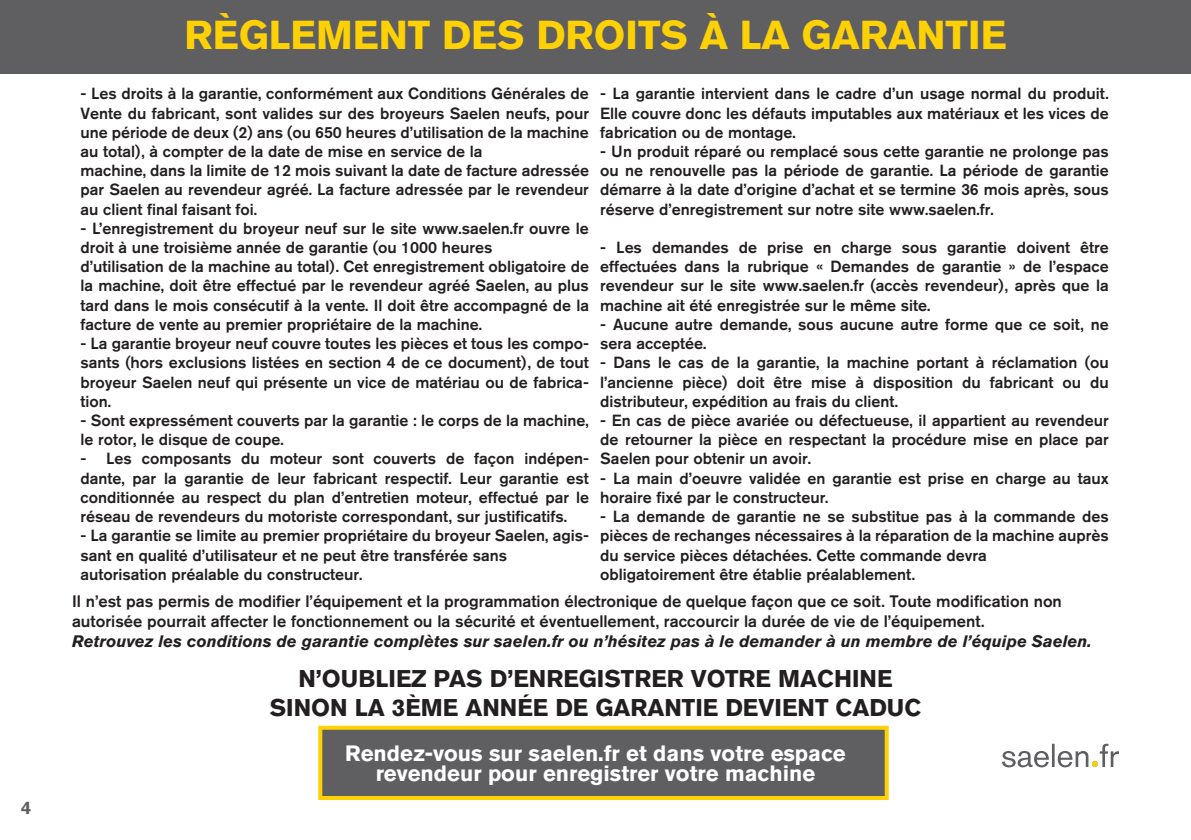
<style>
.page{position:relative;width:1191px;height:840px;background:#fff}
.page>*{position:absolute;margin:0;border:0;box-sizing:border-box;transform-origin:0 0}
.t1{font:700 40px "Akzidenz Grotesk BQ";color:#fed105}
.t2{font:700 24px "Akzidenz Grotesk BQ";color:#231f20}
.t3{font:700 22px/20px "Akzidenz Grotesk BQ";color:#fff;text-align:center}
.t4{font:700 18px "Akzidenz Grotesk BQ";color:#5f5f62}
.t5{font:500 16.4px "Akzidenz Grotesk BQ";color:#231f20}
.t6{font:italic 700 16.4px "Akzidenz Grotesk BQ";color:#231f20}
.t7{font:500 16px/19.2px "Akzidenz Grotesk BQ";color:#231f20;text-align:justify}
</style>
<div class="page">
<div style="left:0;top:0;width:1191px;height:74px;background:#5f5f62"></div>
<svg style="left:1002px;top:743px;width:117px;height:24px"></svg>
<svg style="left:1091px;top:760px;width:7px;height:6px"></svg>
<div style="left:318px;top:725px;width:570px;height:74px;background:#5f5f62;border:4px solid #fed105"></div>
<p class="t4" style="left:21px;top:796px;width:12px">4</p>
<p class="t1" style="left:184px;top:12px;width:823px">RÈGLEMENT DES DROITS À LA GARANTIE</p>
<p class="t7" style="left:81px;top:84px;width:510px">- Les droits à la garantie, conformément aux Conditions Générales de Vente du fabricant, sont valides sur des broyeurs Saelen neufs, pour une période de deux (2) ans (ou 650 heures d’utilisation de la machine au total), à compter de la date de mise en service de la</p>
<p class="t7" style="left:81px;top:160px;width:510px">machine, dans la limite de 12 mois suivant la date de facture adressée par Saelen au revendeur agréé. La facture adressée par le revendeur au client final faisant foi.</p>
<p class="t7" style="left:81px;top:218px;width:510px">- L’enregistrement du broyeur neuf sur le site www.saelen.fr ouvre le droit à une troisième année de garantie (ou 1000 heures</p>
<p class="t7" style="left:81px;top:256px;width:510px">d’utilisation de la machine au total). Cet enregistrement obligatoire de la machine, doit être effectué par le revendeur agréé Saelen, au plus tard dans le mois consécutif à la vente. Il doit être accompagné de la facture de vente au premier propriétaire de la machine.</p>
<p class="t7" style="left:81px;top:333px;width:510px">- La garantie broyeur neuf couvre toutes les pièces et tous les compo&shy;sants (hors exclusions listées en section 4 de ce document), de tout broyeur Saelen neuf qui présente un vice de matériau ou de fabrica&shy;tion.</p>
<p class="t7" style="left:81px;top:410px;width:510px">- Sont expressément couverts par la garantie : le corps de la machine, le rotor, le disque de coupe.</p>
<p class="t7" style="left:81px;top:448px;width:510px">- Les composants du moteur sont couverts de façon indépen&shy;dante, par la garantie de leur fabricant respectif. Leur garantie est conditionnée au respect du plan d’entretien moteur, effectué par le réseau de revendeurs du motoriste correspondant, sur justificatifs.</p>
<p class="t7" style="left:81px;top:525px;width:510px">- La garantie se limite au premier propriétaire du broyeur Saelen, agis&shy;sant en qualité d’utilisateur et ne peut être transférée sans</p>
<p class="t7" style="left:81px;top:564px;width:283px">autorisation préalable du constructeur.</p>
<p class="t7" style="left:600px;top:84px;width:510px">- La garantie intervient dans le cadre d’un usage normal du produit.<br>Elle couvre donc les défauts imputables aux matériaux et les vices de fabrication ou de montage.</p>
<p class="t7" style="left:600px;top:141px;width:510px">- Un produit réparé ou remplacé sous cette garantie ne prolonge pas ou ne renouvelle pas la période de garantie. La période de garantie démarre à la date d’origine d’achat et se termine 36 mois après, sous réserve d’enregistrement sur notre site www.saelen.fr.</p>
<p class="t7" style="left:600px;top:237px;width:510px">- Les demandes de prise en charge sous garantie doivent être effectuées dans la rubrique « Demandes de garantie » de l’espace revendeur sur le site www.saelen.fr (accès revendeur), après que la machine ait été enregistrée sur le même site.</p>
<p class="t7" style="left:600px;top:314px;width:510px">- Aucune autre demande, sous aucune autre forme que ce soit, ne sera acceptée.</p>
<p class="t7" style="left:600px;top:352px;width:510px">- Dans le cas de la garantie, la machine portant à réclamation (ou l’ancienne pièce) doit être mise à disposition du fabricant ou du distributeur, expédition au frais du client.</p>
<p class="t7" style="left:600px;top:410px;width:510px">- En cas de pièce avariée ou défectueuse, il appartient au revendeur de retourner la pièce en respectant la procédure mise en place par Saelen pour obtenir un avoir.</p>
<p class="t7" style="left:600px;top:468px;width:510px">- La main d’oeuvre validée en garantie est prise en charge au taux horaire fixé par le constructeur.</p>
<p class="t7" style="left:600px;top:506px;width:510px">- La demande de garantie ne se substitue pas à la commande des pièces de rechanges nécessaires à la réparation de la machine auprès du service pièces détachées. Cette commande devra</p>
<p class="t7" style="left:600px;top:564px;width:316px">obligatoirement être établie préalablement.</p>
<p class="t5" style="left:72px;top:590px;width:991px">Il n’est pas permis de modifier l’équipement et la programmation électronique de quelque façon que ce soit. Toute modification non</p>
<p class="t5" style="left:72px;top:610px;width:914px">autorisée pourrait affecter le fonctionnement ou la sécurité et éventuellement, raccourcir la durée de vie de l’équipement.</p>
<p class="t6" style="left:72px;top:630px;width:1021px">Retrouvez les conditions de garantie complètes sur saelen.fr ou n’hésitez pas à le demander à un membre de l’équipe Saelen.</p>
<p class="t2" style="left:298px;top:664px;width:595px">N’OUBLIEZ PAS D’ENREGISTRER VOTRE MACHINE</p>
<p class="t2" style="left:270px;top:693px;width:653px">SINON LA 3ÈME ANNÉE DE GARANTIE DEVIENT CADUC</p>
<p class="t3" style="left:345px;top:742px;width:502px">Rendez-vous sur saelen.fr et dans votre espace revendeur pour enregistrer votre machine</p>
</div>
